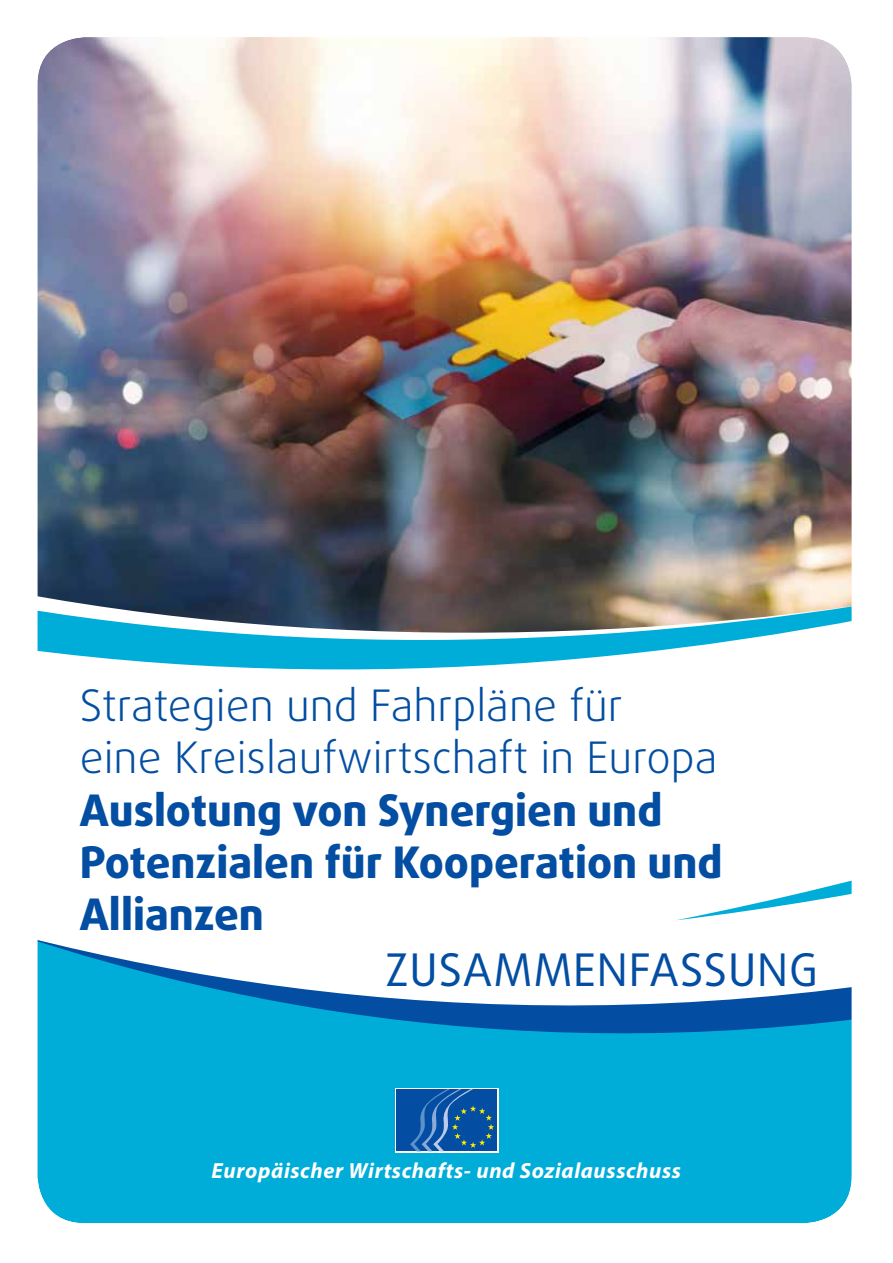
<style>
.page{position:relative;width:893px;height:1263px;background:#fff}
.page>*{position:absolute;margin:0;border:0;box-sizing:border-box;transform-origin:0 0}
.t1{font:45px "Daxline Pro";letter-spacing:.02em;color:#034ea2}
.t2{font:800 43.5px/52.2px "Daxline Pro";color:#034ea2}
.t3{font:300 43.5px/52.2px "Daxline Pro";color:#034ea2}
.t4{font:italic 700 22.05px "Myriad Pro";letter-spacing:.03em;color:#fff}
</style>
<div class="page">
<img style="left:37px;top:37px;width:815px;height:1187px">
<p class="t3" style="left:80px;top:680px;width:639px">Strategien und Fahrpläne für<br>eine Kreislaufwirtschaft in Europa</p>
<p class="t2" style="left:80px;top:784px;width:644px">Auslotung von Synergien und<br>Potenzialen für Kooperation und<br>Allianzen</p>
<p class="t1" style="left:385px;top:940px;width:434px">ZUSAMMENFASSUNG</p>
<p class="t4" style="left:212px;top:1157px;width:471px">Europäischer Wirtschafts- und Sozialausschuss</p>
</div>
